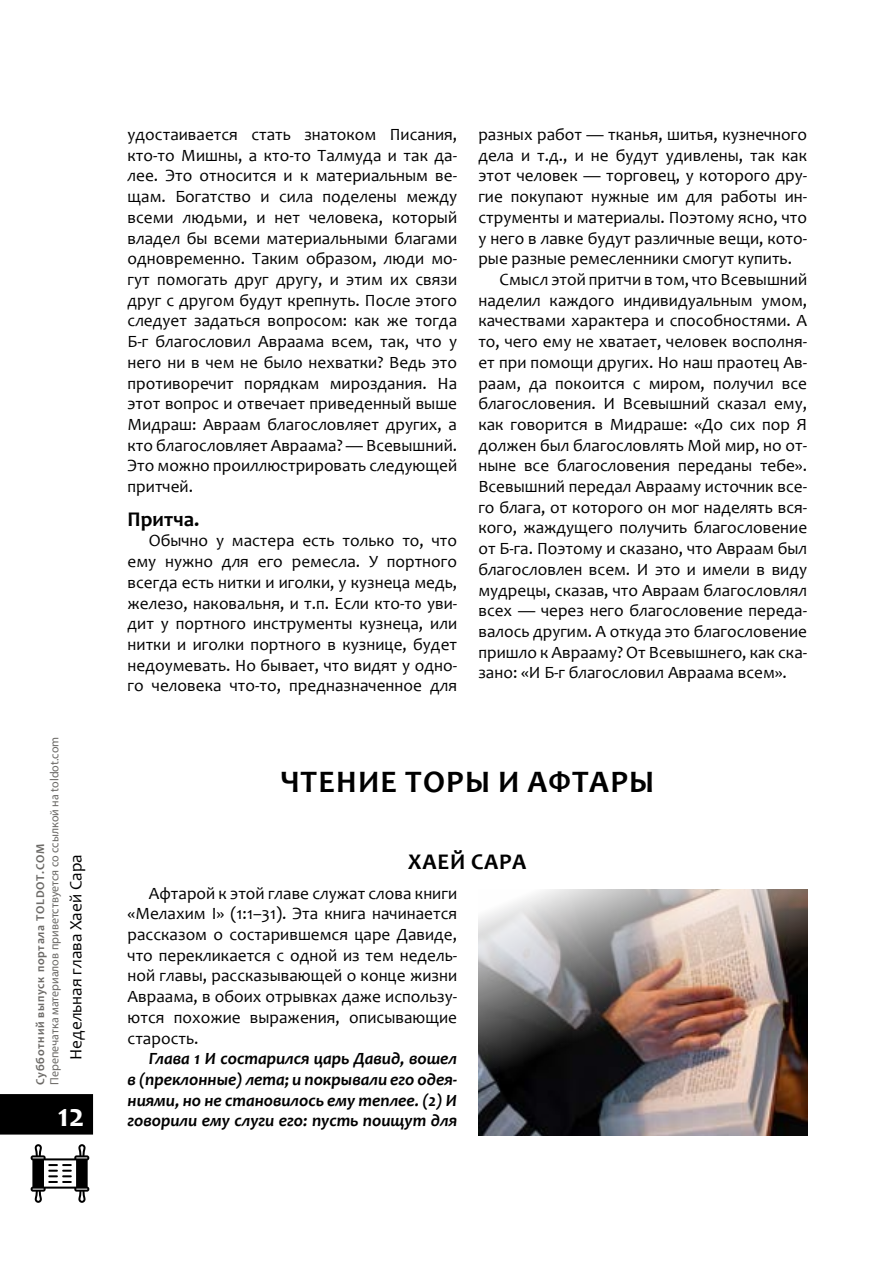
<style>
.page{position:relative;width:893px;height:1263px;background:#fff}
.page>*{position:absolute;margin:0;border:0;box-sizing:border-box;transform-origin:0 0}
.t1{font:700 33px "Candara";color:#fff}
.t2{font:700 31.5px "Candara";letter-spacing:.04em;color:#000}
.t3{font:700 22.5px "Candara";letter-spacing:.04em;color:#000}
.t4{font:700 21px "Candara";color:#000}
.t5{font:17.25px/20.7px "Candara";color:#000;text-align:justify}
.t6{font:italic 700 17.25px/20.7px "Candara";color:#000;text-align:justify}
.t7{font:12px "Myriad Pro";color:#6c6a67}
.t8{font:700 12px "Candara";letter-spacing:.06em;color:#6c6a67}
</style>
<div class="page">
<div style="left:0;top:1094px;width:93px;height:40px;background:#000"></div>
<svg style="left:31px;top:1144px;width:58px;height:59px"></svg>
<img style="left:478px;top:889px;width:330px;height:246px">
<p class="t7" style="left:47px;top:1085px;width:350px;rotate:-90deg">Перепечатка материалов приветствуется со ссылкой на toldot.com</p>
<h1 class="t1" style="left:58px;top:1095px;width:28px">12</h1>
<p class="t8" style="left:33px;top:1085px;width:243px;rotate:-90deg">Субботний выпуск портала TOLDOT.COM</p>
<p class="t5" style="left:65px;top:1060px;width:207px;rotate:-90deg">Недельная глава Хаей Сара</p>
<p class="t5" style="left:128px;top:124px;width:331px">удостаивается стать знатоком Писания, кто-то Мишны, а кто-то Талмуда и так да&shy;лее. Это относится и к материальным ве&shy;щам. Богатство и сила поделены между всеми людьми, и нет человека, который владел бы всеми материальными благами одновременно. Таким образом, люди мо&shy;гут помогать друг другу, и этим их связи друг с другом будут крепнуть. После этого следует задаться вопросом: как же тогда Б-г благословил Авраама всем, так, что у него ни в чем не было нехватки? Ведь это противоречит порядкам мироздания. На этот вопрос и отвечает приведенный выше Мидраш: Авраам благословляет других, а кто благословляет Авраама? — Всевышний.<br>Это можно проиллюстрировать следующей притчей.</p>
<p class="t4" style="left:128px;top:506px;width:73px">Притча.</p>
<p class="t5" style="left:128px;top:530px;width:331px;text-indent:21px">Обычно у мастера есть только то, что ему нужно для его ремесла. У портного всегда есть нитки и иголки, у кузнеца медь, железо, наковальня, и т.п. Если кто-то уви&shy;дит у портного инструменты кузнеца, или нитки и иголки портного в кузнице, будет недоумевать. Но бывает, что видят у одно&shy;го человека что-то, предназначенное для</p>
<p class="t5" style="left:478px;top:124px;width:330px">разных работ — тканья, шитья, кузнечного</p>
<p class="t5" style="left:478px;top:145px;width:330px">дела и т.д., и не будут удивлены, так как</p>
<p class="t5" style="left:478px;top:165px;width:330px">этот человек — торговец, у которого дру-</p>
<p class="t5" style="left:478px;top:186px;width:330px">гие покупают нужные им для работы ин-</p>
<p class="t5" style="left:478px;top:207px;width:330px">струменты и материалы. Поэтому ясно, что</p>
<p class="t5" style="left:478px;top:227px;width:330px">у него в лавке будут различные вещи, кото-</p>
<p class="t5" style="left:478px;top:248px;width:315px">рые разные ремесленники смогут купить.</p>
<p class="t5" style="left:500px;top:269px;width:309px">Смысл этой притчи в том, что Всевышний</p>
<p class="t5" style="left:478px;top:290px;width:330px">наделил каждого индивидуальным умом,</p>
<p class="t5" style="left:478px;top:310px;width:330px">качествами характера и способностями. А</p>
<p class="t5" style="left:478px;top:331px;width:330px">то, чего ему не хватает, человек восполня-</p>
<p class="t5" style="left:478px;top:352px;width:330px">ет при помощи других. Но наш праотец Ав-</p>
<p class="t5" style="left:478px;top:372px;width:330px">раам, да покоится с миром, получил все</p>
<p class="t5" style="left:478px;top:393px;width:330px">благословения. И Всевышний сказал ему,</p>
<p class="t5" style="left:478px;top:414px;width:330px">как говорится в Мидраше: «До сих пор Я</p>
<p class="t5" style="left:478px;top:434px;width:330px">должен был благословлять Мой мир, но от-</p>
<p class="t5" style="left:478px;top:455px;width:330px">ныне все благословения переданы тебе».</p>
<p class="t5" style="left:478px;top:476px;width:330px">Всевышний передал Аврааму источник все-</p>
<p class="t5" style="left:478px;top:497px;width:330px">го блага, от которого он мог наделять вся-</p>
<p class="t5" style="left:478px;top:517px;width:330px">кого, жаждущего получить благословение</p>
<p class="t5" style="left:478px;top:538px;width:330px">от Б-га. Поэтому и сказано, что Авраам был</p>
<p class="t5" style="left:478px;top:559px;width:330px">благословлен всем. И это и имели в виду</p>
<p class="t5" style="left:478px;top:579px;width:330px">мудрецы, сказав, что Авраам благословлял</p>
<p class="t5" style="left:478px;top:600px;width:330px">всех — через него благословение переда-</p>
<p class="t5" style="left:478px;top:621px;width:330px">валось другим. А откуда это благословение</p>
<p class="t5" style="left:478px;top:641px;width:330px">пришло к Аврааму? От Всевышнего, как ска-</p>
<p class="t5" style="left:478px;top:662px;width:310px">зано: «И Б-г благословил Авраама всем».</p>
<h2 class="t2" style="left:281px;top:762px;width:375px">ЧТЕНИЕ ТОРЫ И АФТАРЫ</h2>
<h3 class="t3" style="left:408px;top:848px;width:120px">ХАЕЙ САРА</h3>
<p class="t5" style="left:128px;top:882px;width:331px;text-indent:21px">Афтарой к этой главе служат слова книги «Мелахим I» (1:1–31). Эта книга начинается рассказом о состарившемся царе Давиде, что перекликается с одной из тем недель&shy;ной главы, рассказывающей о конце жизни Авраама, в обоих отрывках даже использу&shy;ются похожие выражения, описывающие старость.</p>
<p class="t6" style="left:128px;top:1048px;width:331px;text-indent:21px">Глава 1 И состарился царь Давид, вошел в (преклонные) лета; и покрывали его одея&shy;ниями, но не становилось ему теплее. (2) И говорили ему слуги его: пусть поищут для</p>
</div>
